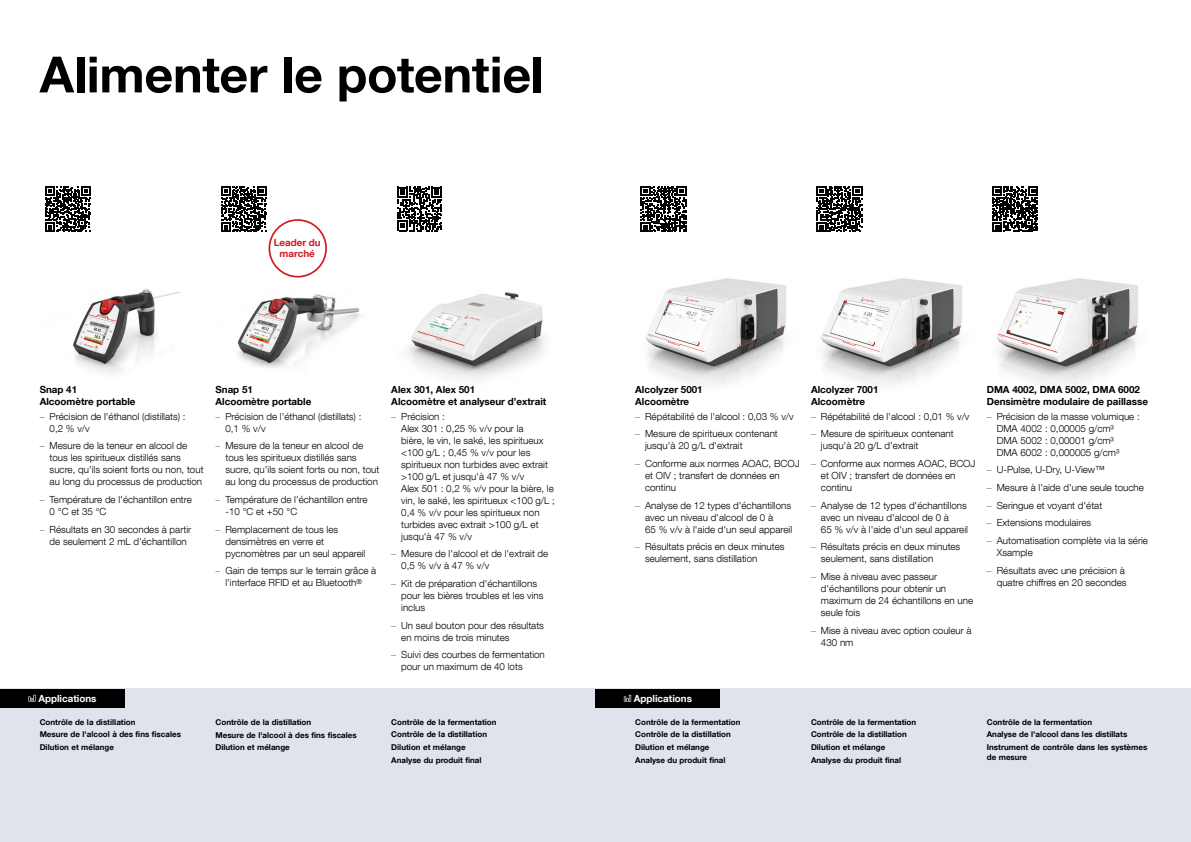
<style>
.page{position:relative;width:1191px;height:842px;background:#fff}
.page>*{position:absolute;margin:0;border:0;box-sizing:border-box;transform-origin:0 0}
.t1{font:700 50px "Helvetica Neue LT Com";letter-spacing:-.005em;color:#000}
.t2{font:300 9.8px/12px "Helvetica Neue LT Com";color:#000}
.t3{font:700 9.8px/12px "Helvetica Neue LT Com";color:#000}
.t4{font:700 9.8px "Helvetica Neue LT Com";color:#fff}
.t5{font:700 9.8px/11px "Helvetica Neue LT Com";color:#d31820;text-align:center}
.t6{font:700 8px/12.8px "Helvetica Neue LT Com";color:#000}
.s1{font-weight:100;font-stretch:condensed}
</style>
<div class="page">
<img style="left:237px;top:273px;width:123px;height:95px">
<img style="left:73px;top:288px;width:107px;height:85px">
<img style="left:820px;top:278px;width:142px;height:108px">
<img style="left:645px;top:278px;width:141px;height:108px">
<img style="left:407px;top:292px;width:139px;height:88px">
<img style="left:996px;top:278px;width:142px;height:108px">
<div style="left:0;top:689px;width:1191px;height:153px;background:#dfe3eb"></div>
<svg style="left:45px;top:186px;width:46px;height:46px"></svg>
<svg style="left:221px;top:186px;width:46px;height:46px"></svg>
<svg style="left:397px;top:187px;width:45px;height:44px"></svg>
<svg style="left:640px;top:186px;width:46px;height:46px"></svg>
<svg style="left:816px;top:186px;width:46px;height:46px"></svg>
<svg style="left:992px;top:186px;width:46px;height:46px"></svg>
<div style="left:0;top:689px;width:125px;height:18px;background:#000"></div>
<svg style="left:28px;top:695px;width:8px;height:6px"></svg>
<div style="left:595px;top:689px;width:125px;height:18px;background:#000"></div>
<svg style="left:624px;top:695px;width:7px;height:6px"></svg>
<div style="left:268px;top:219px;width:59px;height:59px;border:2px solid #d31820;border-radius:50%"></div>
<h1 class="t1" style="left:40px;top:43px;width:506px">Alimenter le potentiel</h1>
<p class="t5" style="left:274px;top:237px;width:49px">Leader du marché</p>
<p class="t3" style="left:40px;top:383px;width:97px">Snap 41<br>Alcoomètre portable</p>
<p class="t2" style="left:50px;top:410px;width:137px;text-indent:-10px"><span class="s1">–</span> Précision de l'éthanol (distillats) :<br>0,2 % v/v</p>
<p class="t2" style="left:50px;top:440px;width:155px;text-indent:-10px"><span class="s1">–</span> Mesure de la teneur en alcool de tous les spiritueux distillés sans sucre, qu'ils soient forts ou non, tout au long du processus de production</p>
<p class="t2" style="left:50px;top:493px;width:144px;text-indent:-10px"><span class="s1">–</span> Température de l'échantillon entre<br>0 °C et 35 °C</p>
<p class="t2" style="left:40px;top:523px;width:153px;text-align:center"><span class="s1">–</span> Résultats en 30 secondes à partir de seulement 2 mL d'échantillon</p>
<p class="t3" style="left:215px;top:383px;width:97px">Snap 51<br>Alcoomètre portable</p>
<p class="t2" style="left:225px;top:410px;width:137px;text-indent:-10px"><span class="s1">–</span> Précision de l'éthanol (distillats) :<br>0,1 % v/v</p>
<p class="t2" style="left:225px;top:440px;width:155px;text-indent:-10px"><span class="s1">–</span> Mesure de la teneur en alcool de tous les spiritueux distillés sans sucre, qu'ils soient forts ou non, tout au long du processus de production</p>
<p class="t2" style="left:225px;top:493px;width:144px;text-indent:-10px"><span class="s1">–</span> Température de l'échantillon entre -10 °C et +50 °C</p>
<p class="t2" style="left:225px;top:523px;width:141px;text-indent:-10px"><span class="s1">–</span> Remplacement de tous les densimètres en verre et pycnomètres par un seul appareil</p>
<p class="t2" style="left:215px;top:564px;width:162px;text-align:center"><span class="s1">–</span> Gain de temps sur le terrain grâce à l'interface RFID et au Bluetooth<sup>®</sup></p>
<p class="t3" style="left:391px;top:383px;width:156px">Alex 301, Alex 501<br>Alcoomètre et analyseur d’extrait</p>
<p class="t2" style="left:401px;top:410px;width:155px;text-indent:-10px"><span class="s1">–</span> Précision :<br>Alex 301 : 0,25 % v/v pour la<br>bière, le vin, le saké, les spiritueux &lt;100 g/L ; 0,45 % v/v pour les spiritueux non turbides avec extrait &gt;100 g/L et jusqu'à 47 % v/v<br>Alex 501 : 0,2 % v/v pour la bière, le vin, le saké, les spiritueux &lt;100 g/L ;<br>0,4 % v/v pour les spiritueux non turbides avec extrait &gt;100 g/L et jusqu'à 47 % v/v</p>
<p class="t2" style="left:401px;top:547px;width:149px;text-indent:-10px"><span class="s1">–</span> Mesure de l'alcool et de l'extrait de<br>0,5 % v/v à 47 % v/v</p>
<p class="t2" style="left:401px;top:577px;width:144px;text-indent:-10px"><span class="s1">–</span> Kit de préparation d'échantillons pour les bières troubles et les vins inclus</p>
<p class="t2" style="left:401px;top:619px;width:144px;text-indent:-10px"><span class="s1">–</span> Un seul bouton pour des résultats en moins de trois minutes</p>
<p class="t2" style="left:401px;top:648px;width:145px;text-indent:-10px"><span class="s1">–</span> Suivi des courbes de fermentation pour un maximum de 40 lots</p>
<p class="t3" style="left:635px;top:383px;width:69px">Alcolyzer 5001<br>Alcoomètre</p>
<p class="t2" style="left:635px;top:410px;width:160px"><span class="s1">–</span> Répétabilité de l'alcool : 0,03 % v/v</p>
<p class="t2" style="left:645px;top:428px;width:134px;text-indent:-10px"><span class="s1">–</span> Mesure de spiritueux contenant jusqu'à 20 g/L d'extrait</p>
<p class="t2" style="left:645px;top:457px;width:156px;text-indent:-10px"><span class="s1">–</span> Conforme aux normes AOAC, BCOJ et OIV ; transfert de données en continu</p>
<p class="t2" style="left:645px;top:499px;width:149px;text-indent:-10px"><span class="s1">–</span> Analyse de 12 types d'échantillons avec un niveau d'alcool de 0 à<br>65 % v/v à l'aide d'un seul appareil</p>
<p class="t2" style="left:645px;top:540px;width:141px;text-indent:-10px"><span class="s1">–</span> Résultats précis en deux minutes seulement, sans distillation</p>
<p class="t4" style="left:38px;top:692px;width:60px">Applications</p>
<p class="t4" style="left:634px;top:692px;width:60px">Applications</p>
<p class="t3" style="left:811px;top:383px;width:69px">Alcolyzer 7001<br>Alcoomètre</p>
<p class="t2" style="left:811px;top:410px;width:160px"><span class="s1">–</span> Répétabilité de l'alcool : 0,01 % v/v</p>
<p class="t2" style="left:821px;top:428px;width:134px;text-indent:-10px"><span class="s1">–</span> Mesure de spiritueux contenant jusqu'à 20 g/L d'extrait</p>
<p class="t2" style="left:821px;top:457px;width:156px;text-indent:-10px"><span class="s1">–</span> Conforme aux normes AOAC, BCOJ et OIV ; transfert de données en continu</p>
<p class="t2" style="left:821px;top:499px;width:149px;text-indent:-10px"><span class="s1">–</span> Analyse de 12 types d'échantillons avec un niveau d'alcool de 0 à<br>65 % v/v à l'aide d'un seul appareil</p>
<p class="t2" style="left:821px;top:540px;width:141px;text-indent:-10px"><span class="s1">–</span> Résultats précis en deux minutes seulement, sans distillation</p>
<p class="t2" style="left:821px;top:570px;width:154px;text-indent:-10px"><span class="s1">–</span> Mise à niveau avec passeur d'échantillons pour obtenir un maximum de 24 échantillons en une seule fois</p>
<p class="t2" style="left:821px;top:624px;width:152px;text-indent:-10px"><span class="s1">–</span> Mise à niveau avec option couleur à<br>430 nm</p>
<p class="t3" style="left:986px;top:383px;width:163px">DMA 4002, DMA 5002, DMA 6002<br>Densimètre modulaire de paillasse</p>
<p class="t2" style="left:996px;top:410px;width:145px;text-indent:-10px"><span class="s1">–</span> Précision de la masse volumique :<br>DMA 4002 : 0,00005 g/cm³<br>DMA 5002 : 0,00001 g/cm³<br>DMA 6002 : 0,000005 g/cm³</p>
<p class="t2" style="left:986px;top:464px;width:120px"><span class="s1">–</span> U-Pulse, U-Dry, U-View™</p>
<p class="t2" style="left:986px;top:481px;width:158px"><span class="s1">–</span> Mesure à l'aide d'une seule touche</p>
<p class="t2" style="left:986px;top:499px;width:117px"><span class="s1">–</span> Seringue et voyant d'état</p>
<p class="t2" style="left:986px;top:517px;width:106px"><span class="s1">–</span> Extensions modulaires</p>
<p class="t2" style="left:996px;top:534px;width:153px;text-indent:-10px"><span class="s1">–</span> Automatisation complète via la série<br>Xsample</p>
<p class="t2" style="left:986px;top:564px;width:141px;text-align:right"><span class="s1">–</span> Résultats avec une précision à quatre chiffres en 20 secondes</p>
<p class="t6" style="left:40px;top:715px;width:143px">Contrôle de la distillation<br>Mesure de l'alcool à des fins fiscales<br>Dilution et mélange</p>
<p class="t6" style="left:215px;top:715px;width:143px">Contrôle de la distillation<br>Mesure de l'alcool à des fins fiscales<br>Dilution et mélange</p>
<p class="t6" style="left:391px;top:715px;width:107px">Contrôle de la fermentation<br>Contrôle de la distillation<br>Dilution et mélange<br>Analyse du produit final</p>
<p class="t6" style="left:635px;top:715px;width:107px">Contrôle de la fermentation<br>Contrôle de la distillation<br>Dilution et mélange<br>Analyse du produit final</p>
<p class="t6" style="left:811px;top:715px;width:107px">Contrôle de la fermentation<br>Contrôle de la distillation<br>Dilution et mélange<br>Analyse du produit final</p>
<p class="t6" style="left:986px;top:715px;width:162px">Contrôle de la fermentation<br>Analyse de l'alcool dans les distillats<br>Instrument de contrôle dans les systèmes</p>
<p class="t6" style="left:986px;top:751px;width:42px">de mesure</p>
</div>
